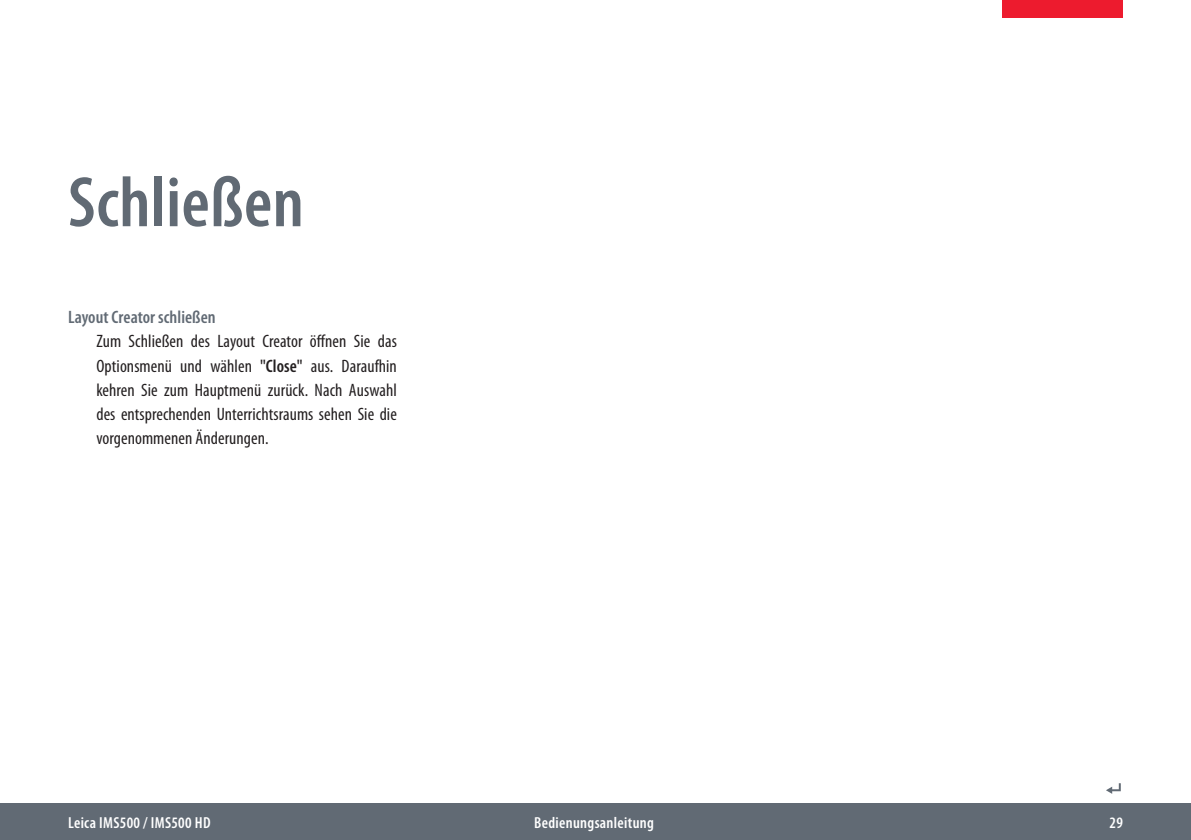
<style>
.page{position:relative;width:1191px;height:840px;background:#fff}
.page>*{position:absolute;margin:0;border:0;box-sizing:border-box;transform-origin:0 0}
.t1{font:600 condensed 72px "Myriad Pro";letter-spacing:.005em;color:#616a74}
.t2{font:condensed 18px/24px "Myriad Pro";letter-spacing:.005em;color:#231f20;text-align:justify}
.t3{font:600 condensed 18px "Myriad Pro";letter-spacing:.005em;color:#616a74}
.t4{font:600 condensed 16px "Myriad Pro";letter-spacing:.02em;color:#fff}
.s1{font-weight:600}
</style>
<div class="page">
<div style="left:0;top:803px;width:1191px;height:36px;background:#616a74"></div>
<div style="left:1002px;top:0;width:121px;height:17px;background:#ed1b2e"></div>
<svg style="left:1106px;top:783px;width:14px;height:10px"></svg>
<h1 class="t1" style="left:68px;top:174px;width:237px">Schließen</h1>
<p class="t3" style="left:68px;top:310px;width:149px">Layout Creator schließen</p>
<p class="t2" style="left:96px;top:330px;width:302px">Zum Schließen des Layout Creator öffnen Sie das Optionsmenü und wählen <span class="s1">"Close"</span> aus. Daraufhin kehren Sie zum Hauptmenü zurück. Nach Auswahl des entsprechenden Unterrichtsraums sehen Sie die vorgenommenen Änderungen.</p>
<p class="t4" style="left:68px;top:816px;width:144px">Leica IMS500 / IMS500 HD</p>
<p class="t4" style="left:534px;top:816px;width:121px">Bedienungsanleitung</p>
<p class="t4" style="left:1109px;top:816px;width:15px">29</p>
</div>
